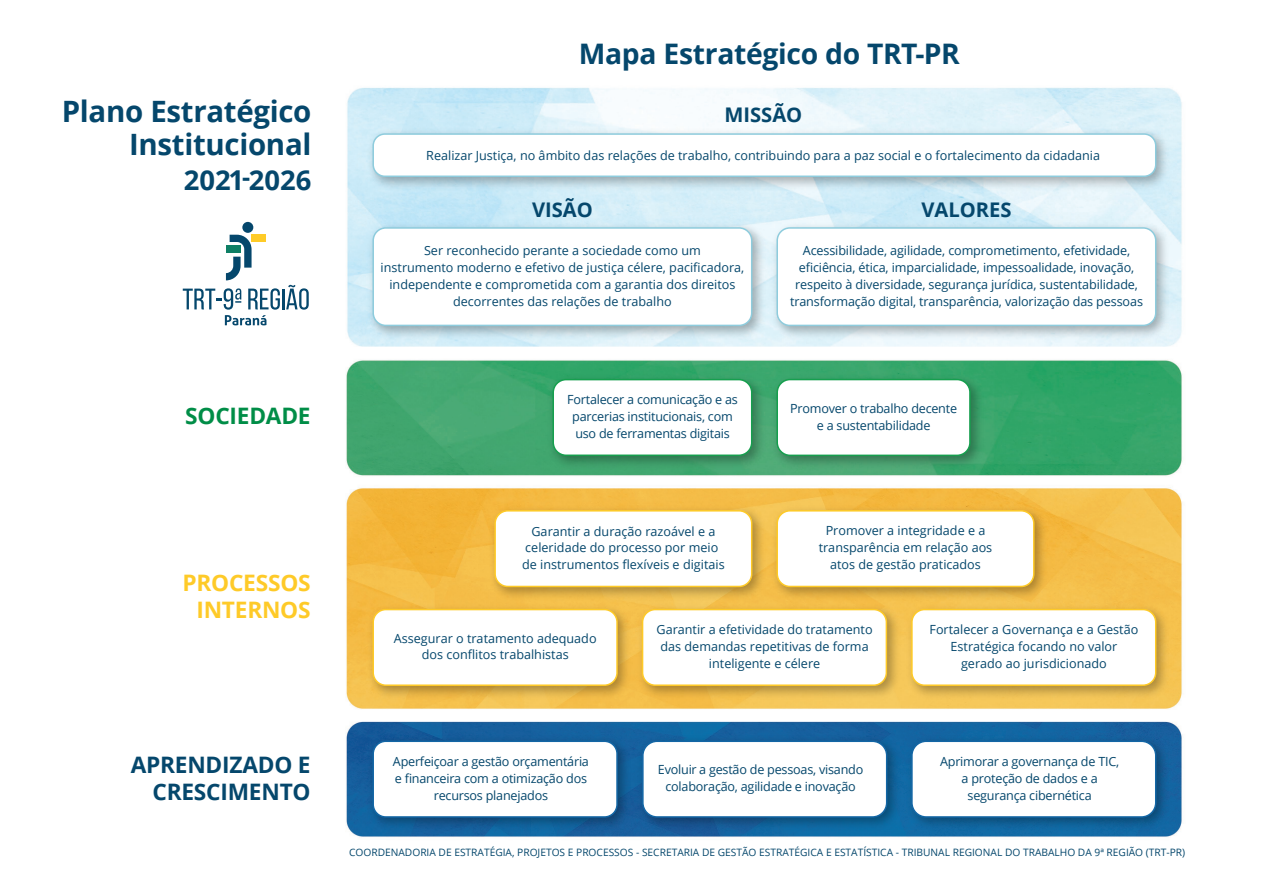
<style>
.page{position:relative;width:1263px;height:893px;background:#fff}
.page>*{position:absolute;margin:0;border:0;box-sizing:border-box;transform-origin:0 0}
.t1{font:700 29.4px/33.5px "Open Sans";letter-spacing:-.01em;color:#05476c;text-align:right}
.t2{font:700 28.35px "Open Sans";letter-spacing:-.01em;color:#05476c}
.t3{font:700 27.45px "Open Sans";color:#05476c}
.t4{font:700 22.65px/27.3px "Open Sans";letter-spacing:-.01em;color:#05476c;text-align:right}
.t5{font:700 22.65px/27.3px "Open Sans";letter-spacing:-.01em;color:#feca28;text-align:right}
.t6{font:700 22.65px "Open Sans";letter-spacing:-.01em;color:#008d47}
.t7{font:700 20.25px "Open Sans";color:#05476c}
.t8{font:12.6px/16.8px "Open Sans";color:#05476c;text-align:center}
.t9{font:12.6px/16.8px "Open Sans";letter-spacing:-.02em;color:#05476c;text-align:center}
.t10{font:10.2px "Open Sans";color:#05476c}
.s1{font-size:25.2px}
</style>
<div class="page">
<img style="left:182px;top:87px;width:1000px;height:750px">
<img style="left:364px;top:124px;width:810px;height:70px">
<div style="left:373px;top:134px;width:783px;height:42px;background:#fff;border-radius:12px"></div>
<div style="left:372px;top:133px;width:784px;height:44px;border:2px solid #8eccdd;border-radius:12px"></div>
<img style="left:364px;top:218px;width:810px;height:125px">
<div style="left:373px;top:228px;width:379px;height:97px;background:#fff;border-radius:13px"></div>
<div style="left:372px;top:227px;width:380px;height:99px;border:2px solid #8eccdd;border-radius:13px"></div>
<div style="left:777px;top:228px;width:379px;height:97px;background:#fff;border-radius:13px"></div>
<div style="left:776px;top:227px;width:380px;height:99px;border:2px solid #8eccdd;border-radius:13px"></div>
<img style="left:364px;top:732px;width:269px;height:103px">
<div style="left:373px;top:741px;width:244px;height:76px;background:#fff;border-radius:13px"></div>
<div style="left:372px;top:740px;width:246px;height:78px;border:2px solid #1366a5;border-radius:13px"></div>
<img style="left:633px;top:732px;width:269px;height:103px">
<div style="left:643px;top:741px;width:244px;height:76px;background:#fff;border-radius:14px"></div>
<div style="left:642px;top:740px;width:245px;height:78px;border:2px solid #1366a5;border-radius:14px"></div>
<img style="left:902px;top:732px;width:272px;height:103px">
<div style="left:912px;top:741px;width:244px;height:76px;background:#fff;border-radius:14px"></div>
<div style="left:911px;top:740px;width:245px;height:78px;border:2px solid #1366a5;border-radius:14px"></div>
<img style="left:364px;top:600px;width:269px;height:103px">
<div style="left:373px;top:610px;width:244px;height:75px;background:#fff;border-radius:13px"></div>
<div style="left:372px;top:609px;width:246px;height:77px;border:2px solid #feca28;border-radius:13px"></div>
<img style="left:633px;top:604px;width:269px;height:99px">
<div style="left:642px;top:610px;width:244px;height:75px;background:#fff;border-radius:13px"></div>
<div style="left:642px;top:609px;width:245px;height:77px;border:2px solid #feca28;border-radius:13px"></div>
<img style="left:902px;top:600px;width:272px;height:103px">
<div style="left:912px;top:610px;width:244px;height:75px;background:#fff;border-radius:13px"></div>
<div style="left:911px;top:609px;width:245px;height:77px;border:2px solid #feca28;border-radius:13px"></div>
<img style="left:486px;top:501px;width:566px;height:103px">
<div style="left:495px;top:511px;width:257px;height:75px;background:#fff;border-radius:13px"></div>
<div style="left:494px;top:510px;width:258px;height:77px;border:2px solid #feca28;border-radius:13px"></div>
<div style="left:777px;top:511px;width:257px;height:75px;background:#fff;border-radius:13px"></div>
<div style="left:776px;top:510px;width:258px;height:77px;border:2px solid #feca28;border-radius:13px"></div>
<img style="left:544px;top:370px;width:444px;height:103px">
<div style="left:553px;top:380px;width:199px;height:75px;background:#fff;border-radius:13px"></div>
<div style="left:552px;top:379px;width:200px;height:77px;border:2px solid #169f4e;border-radius:13px"></div>
<div style="left:777px;top:380px;width:193px;height:75px;background:#fff;border-radius:13px"></div>
<div style="left:776px;top:379px;width:195px;height:77px;border:2px solid #169f4e;border-radius:13px"></div>
<hr style="left:282px;top:289px;width:2px;height:20px;background:#05476c">
<svg style="left:286px;top:285px;width:23px;height:25px"></svg>
<svg style="left:183px;top:288px;width:97px;height:37px"></svg>
<div style="left:242px;top:222px;width:11px;height:11px;background:#05476c;border-radius:50%"></div>
<div style="left:252px;top:235px;width:14px;height:7px;background:#fecb28"></div>
<svg style="left:226px;top:235px;width:26px;height:45px"></svg>
<h1 class="t1" style="left:62px;top:93px;width:251px">Plano Estratégico<br>Institucional</h1>
<h3 class="t3" style="left:184px;top:160px;width:129px">2021<span class="s1">-</span>2026</h3>
<h3 class="t6" style="left:185px;top:400px;width:127px">SOCIEDADE</h3>
<h3 class="t5" style="left:182px;top:568px;width:130px">PROCESSOS<br>INTERNOS</h3>
<h3 class="t4" style="left:131px;top:751px;width:181px">APRENDIZADO E<br>CRESCIMENTO</h3>
<h2 class="t2" style="left:579px;top:34px;width:383px">Mapa Estratégico do TRT-PR</h2>
<h3 class="t7" style="left:724px;top:101px;width:79px">MISSÃO</h3>
<p class="t8" style="left:426px;top:146px;width:675px">Realizar Justiça, no âmbito das relações de trabalho, contribuindo para a paz social e o fortalecimento da cidadania</p>
<h3 class="t7" style="left:532px;top:195px;width:62px">VISÃO</h3>
<h3 class="t7" style="left:921px;top:195px;width:92px">VALORES</h3>
<p class="t8" style="left:381px;top:242px;width:365px">Ser reconhecido perante a sociedade como um<br>instrumento moderno e efetivo de justiça célere, pacificadora, independente e comprometida com a garantia dos direitos decorrentes das relações de trabalho</p>
<p class="t8" style="left:790px;top:242px;width:354px">Acessibilidade, agilidade, comprometimento, efetividade, eficiência, ética, imparcialidade, impessoalidade, inovação, respeito à diversidade, segurança jurídica, sustentabilidade, transformação digital, transparência, valorização das pessoas</p>
<p class="t9" style="left:567px;top:391px;width:172px">Fortalecer a comunicação e as parcerias institucionais, com uso de ferramentas digitais</p>
<p class="t9" style="left:790px;top:399px;width:168px">Promover o trabalho decente e a sustentabilidade</p>
<p class="t8" style="left:522px;top:522px;width:204px">Garantir a duração razoável e a celeridade do processo por meio de instrumentos flexíveis e digitais</p>
<p class="t8" style="left:819px;top:522px;width:175px">Promover a integridade e a transparência em relação aos atos de gestão praticados</p>
<p class="t8" style="left:656px;top:621px;width:218px">Garantir a efetividade do tratamento das demandas repetitivas de forma inteligente e célere</p>
<p class="t8" style="left:394px;top:629px;width:204px">Assegurar o tratamento adequado dos conflitos trabalhistas</p>
<p class="t8" style="left:929px;top:621px;width:210px">Fortalecer a Governança e a Gestão<br>Estratégica focando no valor gerado ao jurisdicionado</p>
<p class="t9" style="left:393px;top:753px;width:198px">Aperfeiçoar a gestão orçamentária e financeira com a otimização dos recursos planejados</p>
<p class="t9" style="left:658px;top:761px;width:207px">Evoluir a gestão de pessoas, visando colaboração, agilidade e inovação</p>
<p class="t9" style="left:940px;top:753px;width:181px">Aprimorar a governança de TIC, a proteção de dados e a segurança cibernética</p>
<p class="t10" style="left:349px;top:845px;width:838px">COORDENADORIA DE ESTRATÉGIA, PROJETOS E PROCESSOS - SECRETARIA DE GESTÃO ESTRATÉGICA E ESTATÍSTICA - TRIBUNAL REGIONAL DO TRABALHO DA 9ª REGIÃO (TRT-PR)</p>
</div>
